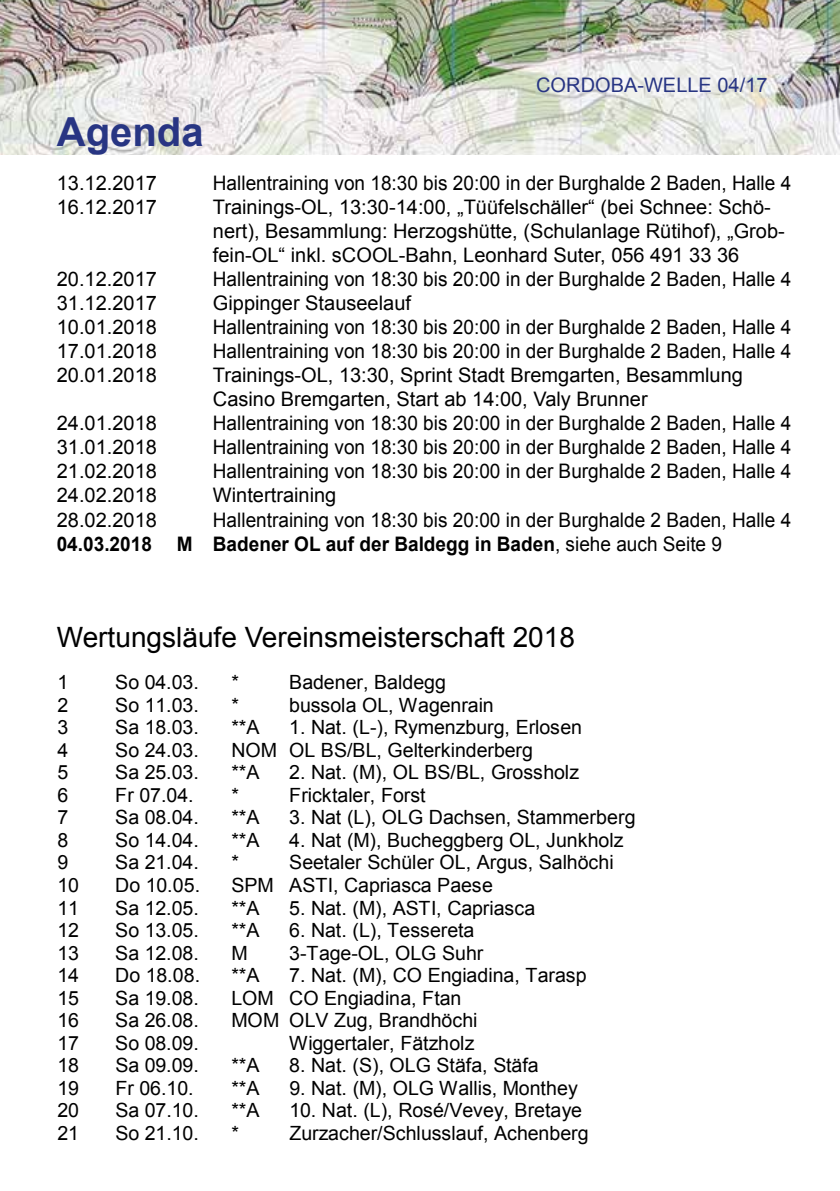
<style>
.page{position:relative;width:840px;height:1191px;background:#fff}
.page>*{position:absolute;margin:0;border:0;box-sizing:border-box;transform-origin:0 0}
.t1{font:700 40px "Arial";color:#283583}
.t2{font:28px "Arial";color:#000}
.t3{font:20px/24px "Arial";color:#000;scale:.95 1}
.t4{font:20px/24px "Arial";color:#000}
.t5{font:20px "Arial";color:#283583}
.t6{font:19.6px "Arial";letter-spacing:-.005em;color:#000}
.s1{font-weight:700}
</style>
<div class="page">
<img style="left:0;top:0;width:839px;height:154px">
<p class="t5" style="left:536px;top:72px;width:233px">CORDOBA-WELLE 04/17</p>
<h1 class="t1" style="left:57px;top:105px;width:148px">Agenda</h1>
<p class="t4" style="left:57px;top:171px;width:102px">13.12.2017</p>
<p class="t3" style="left:213px;top:171px;width:610px">Hallentraining von 18:30 bis 20:00 in der Burghalde 2 Baden, Halle 4</p>
<p class="t4" style="left:57px;top:195px;width:102px">16.12.2017</p>
<p class="t4" style="left:213px;top:195px;width:573px">Trainings-OL, 13:30-14:00, „Tüüfelschäller“ (bei Schnee: Schö&shy;nert), Besammlung: Herzogshütte, (Schulanlage Rütihof), „Grob&shy;fein-OL“ inkl. sCOOL-Bahn, Leonhard Suter, 056 491 33 36</p>
<p class="t4" style="left:57px;top:267px;width:102px">20.12.2017</p>
<p class="t3" style="left:213px;top:267px;width:610px">Hallentraining von 18:30 bis 20:00 in der Burghalde 2 Baden, Halle 4</p>
<p class="t4" style="left:57px;top:291px;width:102px">31.12.2017</p>
<p class="t4" style="left:213px;top:291px;width:199px">Gippinger Stauseelauf</p>
<p class="t4" style="left:57px;top:315px;width:102px">10.01.2018</p>
<p class="t3" style="left:213px;top:315px;width:610px">Hallentraining von 18:30 bis 20:00 in der Burghalde 2 Baden, Halle 4</p>
<p class="t4" style="left:57px;top:339px;width:102px">17.01.2018</p>
<p class="t3" style="left:213px;top:339px;width:610px">Hallentraining von 18:30 bis 20:00 in der Burghalde 2 Baden, Halle 4</p>
<p class="t4" style="left:57px;top:363px;width:102px">20.01.2018</p>
<p class="t4" style="left:213px;top:363px;width:531px">Trainings-OL, 13:30, Sprint Stadt Bremgarten, Besammlung<br>Casino Bremgarten, Start ab 14:00, Valy Brunner</p>
<p class="t4" style="left:57px;top:411px;width:102px">24.01.2018</p>
<p class="t3" style="left:213px;top:411px;width:610px">Hallentraining von 18:30 bis 20:00 in der Burghalde 2 Baden, Halle 4</p>
<p class="t4" style="left:57px;top:435px;width:102px">31.01.2018</p>
<p class="t3" style="left:213px;top:435px;width:610px">Hallentraining von 18:30 bis 20:00 in der Burghalde 2 Baden, Halle 4</p>
<p class="t4" style="left:57px;top:459px;width:102px">21.02.2018</p>
<p class="t3" style="left:213px;top:459px;width:610px">Hallentraining von 18:30 bis 20:00 in der Burghalde 2 Baden, Halle 4</p>
<p class="t4" style="left:57px;top:483px;width:102px">24.02.2018</p>
<p class="t4" style="left:213px;top:483px;width:125px">Wintertraining</p>
<p class="t4" style="left:57px;top:507px;width:102px">28.02.2018</p>
<p class="t3" style="left:57px;top:507px;width:774px;text-indent:156px">Hallentraining von 18:30 bis 20:00 in der Burghalde 2 Baden, Halle 4<br><span class="s1">04.03.2018 M Badener OL auf der Baldegg in Baden</span>, siehe auch Seite 9</p>
<h2 class="t2" style="left:57px;top:619px;width:519px">Wertungsläufe Vereinsmeisterschaft 2018</h2>
<p class="t6" style="left:57px;top:669px;width:12px">1</p>
<p class="t6" style="left:115px;top:669px;width:85px">So 04.03.</p>
<p class="t6" style="left:231px;top:669px;width:9px">*</p>
<p class="t6" style="left:289px;top:669px;width:158px">Badener, Baldegg</p>
<p class="t6" style="left:57px;top:692px;width:12px">2</p>
<p class="t6" style="left:115px;top:692px;width:85px">So 11.03.</p>
<p class="t6" style="left:231px;top:692px;width:9px">*</p>
<p class="t6" style="left:289px;top:692px;width:206px">bussola OL, Wagenrain</p>
<p class="t6" style="left:57px;top:714px;width:12px">3</p>
<p class="t6" style="left:115px;top:714px;width:85px">Sa 18.03.</p>
<p class="t6" style="left:231px;top:714px;width:30px">**A</p>
<p class="t6" style="left:289px;top:714px;width:294px">1. Nat. (L-), Rymenzburg, Erlosen</p>
<p class="t6" style="left:57px;top:737px;width:12px">4</p>
<p class="t6" style="left:115px;top:737px;width:85px">So 24.03.</p>
<p class="t6" style="left:231px;top:737px;width:303px">NOM OL BS/BL, Gelterkinderberg</p>
<p class="t6" style="left:57px;top:759px;width:12px">5</p>
<p class="t6" style="left:115px;top:759px;width:85px">Sa 25.03.</p>
<p class="t6" style="left:231px;top:759px;width:30px">**A</p>
<p class="t6" style="left:289px;top:759px;width:291px">2. Nat. (M), OL BS/BL, Grossholz</p>
<p class="t6" style="left:57px;top:782px;width:12px">6</p>
<p class="t6" style="left:115px;top:782px;width:80px">Fr 07.04.</p>
<p class="t6" style="left:231px;top:782px;width:9px">*</p>
<p class="t6" style="left:289px;top:782px;width:138px">Fricktaler, Forst</p>
<p class="t6" style="left:57px;top:804px;width:12px">7</p>
<p class="t6" style="left:115px;top:804px;width:85px">Sa 08.04.</p>
<p class="t6" style="left:231px;top:804px;width:30px">**A</p>
<p class="t6" style="left:289px;top:804px;width:347px">3. Nat (L), OLG Dachsen, Stammerberg</p>
<p class="t6" style="left:57px;top:827px;width:12px">8</p>
<p class="t6" style="left:115px;top:827px;width:85px">So 14.04.</p>
<p class="t6" style="left:231px;top:827px;width:30px">**A</p>
<p class="t6" style="left:289px;top:827px;width:336px">4. Nat (M), Bucheggberg OL, Junkholz</p>
<p class="t6" style="left:57px;top:849px;width:12px">9</p>
<p class="t6" style="left:115px;top:849px;width:85px">Sa 21.04.</p>
<p class="t6" style="left:231px;top:849px;width:9px">*</p>
<p class="t6" style="left:289px;top:849px;width:326px">Seetaler Schüler OL, Argus, Salhöchi</p>
<p class="t6" style="left:57px;top:872px;width:23px">10</p>
<p class="t6" style="left:115px;top:872px;width:86px">Do 10.05.</p>
<p class="t6" style="left:231px;top:872px;width:263px">SPM ASTI, Capriasca Paese</p>
<p class="t6" style="left:57px;top:895px;width:23px">11</p>
<p class="t6" style="left:115px;top:895px;width:85px">Sa 12.05.</p>
<p class="t6" style="left:231px;top:895px;width:30px">**A</p>
<p class="t6" style="left:289px;top:895px;width:247px">5. Nat. (M), ASTI, Capriasca</p>
<p class="t6" style="left:57px;top:917px;width:23px">12</p>
<p class="t6" style="left:115px;top:917px;width:85px">So 13.05.</p>
<p class="t6" style="left:231px;top:917px;width:30px">**A</p>
<p class="t6" style="left:289px;top:917px;width:187px">6. Nat. (L), Tessereta</p>
<p class="t6" style="left:57px;top:940px;width:23px">13</p>
<p class="t6" style="left:115px;top:940px;width:85px">Sa 12.08.</p>
<p class="t6" style="left:231px;top:940px;width:18px">M</p>
<p class="t6" style="left:289px;top:940px;width:195px">3-Tage-OL, OLG Suhr</p>
<p class="t6" style="left:57px;top:962px;width:23px">14</p>
<p class="t6" style="left:115px;top:962px;width:86px">Do 18.08.</p>
<p class="t6" style="left:231px;top:962px;width:30px">**A</p>
<p class="t6" style="left:289px;top:962px;width:298px">7. Nat. (M), CO Engiadina, Tarasp</p>
<p class="t6" style="left:57px;top:985px;width:23px">15</p>
<p class="t6" style="left:115px;top:985px;width:85px">Sa 19.08.</p>
<p class="t6" style="left:231px;top:985px;width:231px">LOM CO Engiadina, Ftan</p>
<p class="t6" style="left:57px;top:1007px;width:23px">16</p>
<p class="t6" style="left:115px;top:1007px;width:85px">Sa 26.08.</p>
<p class="t6" style="left:231px;top:1007px;width:247px">MOM OLV Zug, Brandhöchi</p>
<p class="t6" style="left:57px;top:1030px;width:23px">17</p>
<p class="t6" style="left:115px;top:1030px;width:85px">So 08.09.</p>
<p class="t6" style="left:289px;top:1030px;width:187px">Wiggertaler, Fätzholz</p>
<p class="t6" style="left:57px;top:1052px;width:23px">18</p>
<p class="t6" style="left:115px;top:1052px;width:85px">Sa 09.09.</p>
<p class="t6" style="left:231px;top:1052px;width:30px">**A</p>
<p class="t6" style="left:289px;top:1052px;width:251px">8. Nat. (S), OLG Stäfa, Stäfa</p>
<p class="t6" style="left:57px;top:1075px;width:23px">19</p>
<p class="t6" style="left:115px;top:1075px;width:80px">Fr 06.10.</p>
<p class="t6" style="left:231px;top:1075px;width:30px">**A</p>
<p class="t6" style="left:289px;top:1075px;width:290px">9. Nat. (M), OLG Wallis, Monthey</p>
<p class="t6" style="left:57px;top:1097px;width:23px">20</p>
<p class="t6" style="left:115px;top:1097px;width:85px">Sa 07.10.</p>
<p class="t6" style="left:231px;top:1097px;width:30px">**A</p>
<p class="t6" style="left:289px;top:1097px;width:294px">10. Nat. (L), Rosé/Vevey, Bretaye</p>
<p class="t6" style="left:57px;top:1120px;width:23px">21</p>
<p class="t6" style="left:115px;top:1120px;width:85px">So 21.10.</p>
<p class="t6" style="left:231px;top:1120px;width:9px">*</p>
<p class="t6" style="left:289px;top:1120px;width:301px">Zurzacher/Schlusslauf, Achenberg</p>
</div>
